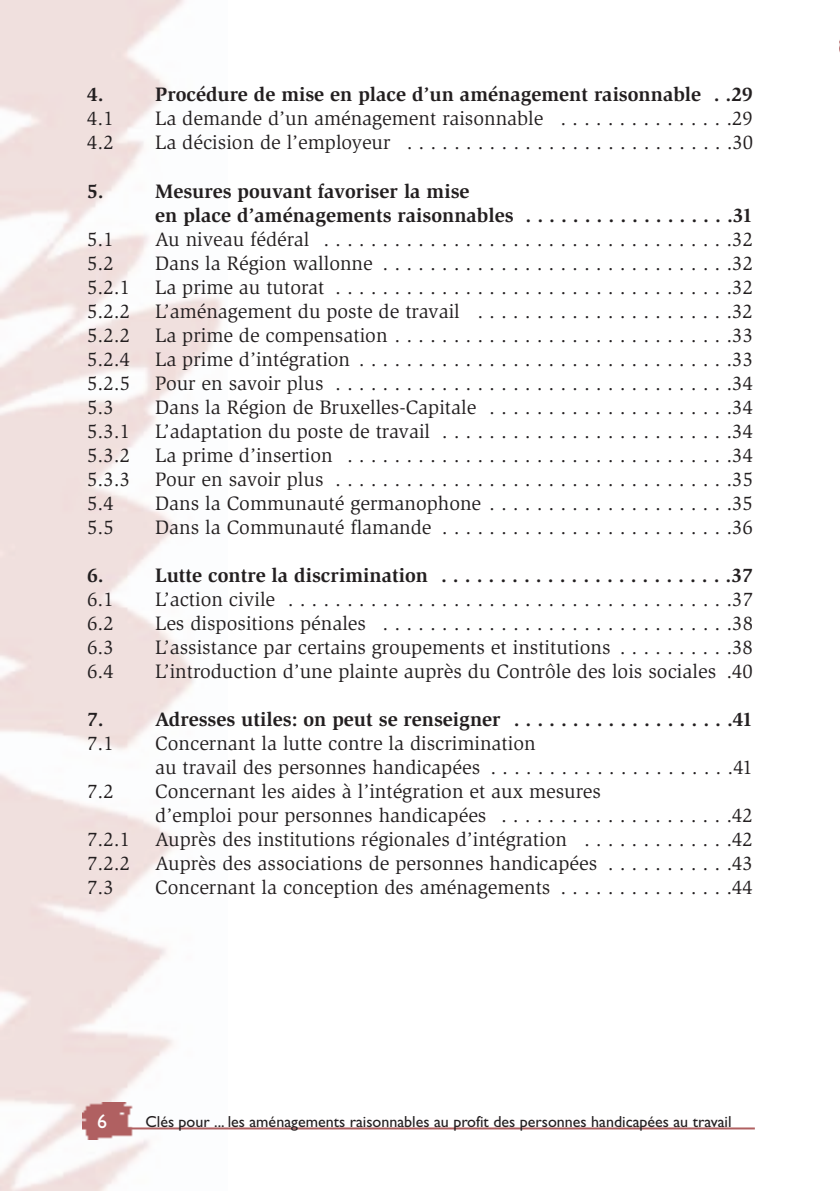
<style>
.page{position:relative;width:840px;height:1191px;background:#fff}
.page>*{position:absolute;margin:0;border:0;box-sizing:border-box;transform-origin:0 0}
.t1{font:20px/24px "Slimbach";color:#231f20}
.t2{font:700 20px/24px "Slimbach";color:#231f20}
.t3{font:20px "Gill Sans";color:#fff}
.t4{font:16px "Gill Sans";color:#231f20}
</style>
<div class="page">
<img style="left:839px;top:40px;width:1px;height:12px">
<img style="left:0;top:0;width:227px;height:1191px">
<img style="left:82px;top:1102px;width:51px;height:37px">
<hr style="left:89px;top:1127px;width:665px;height:2px;background:#b06061">
<p class="t2" style="left:87px;top:84px;width:18px">4.</p>
<p class="t2" style="left:155px;top:84px;width:599px">Procédure de mise en place d’un aménagement raisonnable . .29</p>
<p class="t1" style="left:87px;top:108px;width:28px">4.1</p>
<p class="t1" style="left:155px;top:108px;width:599px">La demande d’un aménagement raisonnable . . . . . . . . . . . . . . .29</p>
<p class="t1" style="left:87px;top:132px;width:28px">4.2</p>
<p class="t1" style="left:155px;top:132px;width:599px">La décision de l’employeur . . . . . . . . . . . . . . . . . . . . . . . . . . . .30</p>
<p class="t2" style="left:87px;top:180px;width:18px">5.</p>
<p class="t2" style="left:155px;top:180px;width:599px">Mesures pouvant favoriser la mise<br>en place d’aménagements raisonnables . . . . . . . . . . . . . . . . . .31</p>
<p class="t1" style="left:87px;top:228px;width:28px">5.1</p>
<p class="t1" style="left:155px;top:228px;width:599px">Au niveau fédéral . . . . . . . . . . . . . . . . . . . . . . . . . . . . . . . . . . .32</p>
<p class="t1" style="left:87px;top:252px;width:28px">5.2</p>
<p class="t1" style="left:155px;top:252px;width:599px">Dans la Région wallonne . . . . . . . . . . . . . . . . . . . . . . . . . . . . . .32</p>
<p class="t1" style="left:87px;top:276px;width:44px">5.2.1</p>
<p class="t1" style="left:155px;top:276px;width:599px">La prime au tutorat . . . . . . . . . . . . . . . . . . . . . . . . . . . . . . . . . .32</p>
<p class="t1" style="left:87px;top:300px;width:44px">5.2.2</p>
<p class="t1" style="left:155px;top:300px;width:599px">L’aménagement du poste de travail . . . . . . . . . . . . . . . . . . . . . .32</p>
<p class="t1" style="left:87px;top:324px;width:44px">5.2.2</p>
<p class="t1" style="left:155px;top:324px;width:599px">La prime de compensation . . . . . . . . . . . . . . . . . . . . . . . . . . . . .33</p>
<p class="t1" style="left:87px;top:348px;width:44px">5.2.4</p>
<p class="t1" style="left:155px;top:348px;width:599px">La prime d’intégration . . . . . . . . . . . . . . . . . . . . . . . . . . . . . . . .33</p>
<p class="t1" style="left:87px;top:372px;width:44px">5.2.5</p>
<p class="t1" style="left:155px;top:372px;width:599px">Pour en savoir plus . . . . . . . . . . . . . . . . . . . . . . . . . . . . . . . . . .34</p>
<p class="t1" style="left:87px;top:396px;width:28px">5.3</p>
<p class="t1" style="left:155px;top:396px;width:599px">Dans la Région de Bruxelles-Capitale . . . . . . . . . . . . . . . . . . . . .34</p>
<p class="t1" style="left:87px;top:420px;width:44px">5.3.1</p>
<p class="t1" style="left:155px;top:420px;width:599px">L’adaptation du poste de travail . . . . . . . . . . . . . . . . . . . . . . . . .34</p>
<p class="t1" style="left:87px;top:444px;width:44px">5.3.2</p>
<p class="t1" style="left:155px;top:444px;width:599px">La prime d’insertion . . . . . . . . . . . . . . . . . . . . . . . . . . . . . . . . .34</p>
<p class="t1" style="left:87px;top:468px;width:44px">5.3.3</p>
<p class="t1" style="left:155px;top:468px;width:599px">Pour en savoir plus . . . . . . . . . . . . . . . . . . . . . . . . . . . . . . . . . .35</p>
<p class="t1" style="left:87px;top:492px;width:28px">5.4</p>
<p class="t1" style="left:155px;top:492px;width:599px">Dans la Communauté germanophone . . . . . . . . . . . . . . . . . . . . .35</p>
<p class="t1" style="left:87px;top:516px;width:28px">5.5</p>
<p class="t1" style="left:155px;top:516px;width:599px">Dans la Communauté flamande . . . . . . . . . . . . . . . . . . . . . . . . .36</p>
<p class="t2" style="left:87px;top:564px;width:18px">6.</p>
<p class="t2" style="left:155px;top:564px;width:599px">Lutte contre la discrimination . . . . . . . . . . . . . . . . . . . . . . . . .37</p>
<p class="t1" style="left:87px;top:588px;width:28px">6.1</p>
<p class="t1" style="left:155px;top:588px;width:599px">L’action civile . . . . . . . . . . . . . . . . . . . . . . . . . . . . . . . . . . . . . .37</p>
<p class="t1" style="left:87px;top:612px;width:28px">6.2</p>
<p class="t1" style="left:155px;top:612px;width:599px">Les dispositions pénales . . . . . . . . . . . . . . . . . . . . . . . . . . . . . .38</p>
<p class="t1" style="left:87px;top:636px;width:28px">6.3</p>
<p class="t1" style="left:155px;top:636px;width:599px">L’assistance par certains groupements et institutions . . . . . . . . . .38</p>
<p class="t1" style="left:87px;top:660px;width:28px">6.4</p>
<p class="t1" style="left:155px;top:660px;width:599px">L’introduction d’une plainte auprès du Contrôle des lois sociales .40</p>
<p class="t2" style="left:87px;top:708px;width:18px">7.</p>
<p class="t2" style="left:155px;top:708px;width:599px">Adresses utiles: on peut se renseigner . . . . . . . . . . . . . . . . . . .41</p>
<p class="t1" style="left:87px;top:732px;width:28px">7.1</p>
<p class="t1" style="left:155px;top:732px;width:599px">Concernant la lutte contre la discrimination<br>au travail des personnes handicapées . . . . . . . . . . . . . . . . . . . . .41</p>
<p class="t1" style="left:87px;top:780px;width:28px">7.2</p>
<p class="t1" style="left:155px;top:780px;width:599px">Concernant les aides à l’intégration et aux mesures<br>d’emploi pour personnes handicapées . . . . . . . . . . . . . . . . . . . .42</p>
<p class="t1" style="left:87px;top:828px;width:44px">7.2.1</p>
<p class="t1" style="left:155px;top:828px;width:599px">Auprès des institutions régionales d’intégration . . . . . . . . . . . . .42</p>
<p class="t1" style="left:87px;top:852px;width:44px">7.2.2</p>
<p class="t1" style="left:155px;top:852px;width:599px">Auprès des associations de personnes handicapées . . . . . . . . . . .43</p>
<p class="t1" style="left:87px;top:876px;width:28px">7.3</p>
<p class="t1" style="left:155px;top:876px;width:599px">Concernant la conception des aménagements . . . . . . . . . . . . . . .44</p>
<p class="t3" style="left:97px;top:1114px;width:11px">6</p>
<p class="t4" style="left:145px;top:1116px;width:587px">Clés pour ... les aménagements raisonnables au profit des personnes handicapées au travail</p>
</div>
